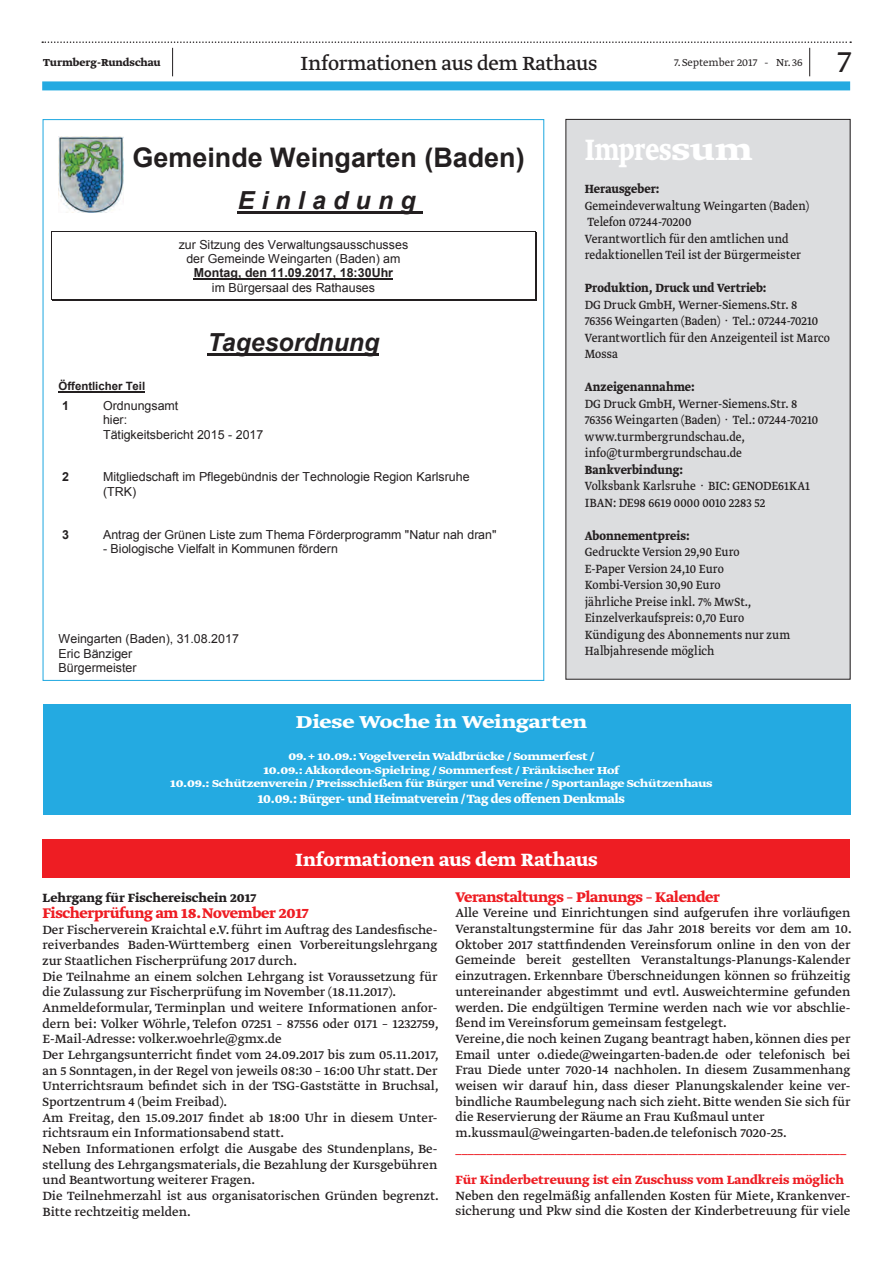
<style>
.page{position:relative;width:893px;height:1263px;background:#fff}
.page>*{position:absolute;margin:0;border:0;box-sizing:border-box;transform-origin:0 0}
.t1{font:300 36px "Greta Text Std";color:#231f20}
.t2{font:700 34.8px "Greta Text Std";letter-spacing:-.005em;color:#fff;scale:.79 1}
.t3{font:700 27px "Arial";color:#231f20}
.t4{font:italic 700 24.9px "Arial";color:#231f20}
.t5{font:italic 700 24.9px "Arial";letter-spacing:.29em;color:#231f20}
.t6{font:22.5px "Greta Text Std";letter-spacing:-.015em;color:#231f20}
.t7{font:700 21px "Greta Text Std";color:#fff}
.t8{font:700 20.4px "Greta Text Std";letter-spacing:-.005em;color:#fff;scale:1.18 1}
.t9{font:700 16.5px "Greta Text Std";letter-spacing:-.02em;color:#ee1d23}
.t10{font:14.1px/15.8px "Greta Text Std";color:#231f20}
.t11{font:14.1px/16.5px "Greta Text Std";color:#231f20;scale:.89 1}
.t12{font:700 14.1px "Greta Text Std";color:#231f20;scale:.89 1}
.t13{font:14.1px "Greta Text Std";color:#ee1d23}
.t14{font:700 14.1px "Greta Text Std";letter-spacing:-.02em;color:#fff}
.t15{font:700 14.1px "Greta Text Std";color:#ee1d23}
.t16{font:700 14.1px "Greta Text Std";color:#231f20}
.t17{font:12.45px/14.2px "Arial";color:#231f20}
.t18{font:700 12.45px "Arial";color:#231f20}
.t19{font:700 12px/13.4px "Greta Text Std";letter-spacing:-.02em;color:#fff;text-align:center;scale:1.18 1}
.t20{font:300 12px "Greta Text Std";color:#231f20}
.t21{font:700 12px "Greta Text Std";color:#231f20}
.t22{font:700 11.4px "Arial";color:#231f20}
</style>
<div class="page">
<div style="left:42px;top:81px;width:808px;height:9px;background:#24aae1"></div>
<svg style="left:42px;top:41px;width:809px;height:35px"></svg>
<div style="left:43px;top:704px;width:807px;height:111px;background:#24aae1"></div>
<div style="left:43px;top:839px;width:807px;height:39px;background:#ee1d23"></div>
<img style="left:59px;top:137px;width:64px;height:75px">
<hr style="left:238px;top:211px;width:185px;height:3px;background:#231f20">
<hr style="left:52px;top:231px;width:483px;height:1px;background:#231f20">
<hr style="left:194px;top:278px;width:199px;height:2px;background:#231f20">
<hr style="left:52px;top:300px;width:483px;height:1px;background:#231f20">
<hr style="left:52px;top:299px;width:483px;height:1px;background:#231f20">
<svg style="left:51px;top:231px;width:1px;height:69px"></svg>
<svg style="left:535px;top:231px;width:2px;height:70px"></svg>
<hr style="left:208px;top:353px;width:171px;height:3px;background:#231f20">
<hr style="left:59px;top:391px;width:86px;height:1px;background:#231f20">
<div style="left:566px;top:119px;width:284px;height:560px;background:#dcdddf"></div>
<p class="t21" style="left:43px;top:56px;width:119px">Turmberg-Rundschau</p>
<h3 class="t6" style="left:300px;top:50px;width:299px">Informationen aus dem Rathaus</h3>
<p class="t20" style="left:674px;top:56px;width:130px">7. September 2017 - Nr. 36</p>
<h1 class="t1" style="left:837px;top:41px;width:15px">7</h1>
<h3 class="t3" style="left:132px;top:140px;width:394px">Gemeinde Weingarten (Baden)</h3>
<h3 class="t5" style="left:238px;top:184px;width:179px">Einladung</h3>
<p class="t17" style="left:179px;top:237px;width:231px;text-align:center">zur Sitzung des Verwaltungsausschusses der Gemeinde Weingarten (Baden) am</p>
<p class="t18" style="left:194px;top:264px;width:201px">Montag, den 11.09.2017, 18:30Uhr</p>
<p class="t17" style="left:212px;top:280px;width:164px">im Bürgersaal des Rathauses</p>
<h3 class="t4" style="left:208px;top:326px;width:173px">Tagesordnung</h3>
<p class="t22" style="left:59px;top:378px;width:88px">Öffentlicher Teil</p>
<p class="t18" style="left:62px;top:397px;width:8px">1</p>
<p class="t17" style="left:103px;top:398px;width:162px">Ordnungsamt<br>hier:<br>Tätigkeitsbericht 2015 - 2017</p>
<p class="t18" style="left:62px;top:469px;width:8px">2</p>
<p class="t17" style="left:103px;top:470px;width:368px">Mitgliedschaft im Pflegebündnis der Technologie Region Karlsruhe (TRK)</p>
<p class="t18" style="left:62px;top:526px;width:8px">3</p>
<p class="t17" style="left:103px;top:527px;width:395px">Antrag der Grünen Liste zum Thema Förderprogramm "Natur nah dran"</p>
<p class="t17" style="left:103px;top:541px;width:236px">- Biologische Vielfalt in Kommunen fördern</p>
<p class="t17" style="left:59px;top:632px;width:182px">Weingarten (Baden), 31.08.2017<br>Eric Bänziger<br>Bürgermeister</p>
<h2 class="t2" style="left:585px;top:129px;width:214px">Impressum</h2>
<p class="t12" style="left:585px;top:181px;width:86px">Herausgeber:</p>
<p class="t11" style="left:585px;top:198px;width:253px">Gemeindeverwaltung Weingarten (Baden)<br>Telefon 07244-70200<br>Verantwortlich für den amtlichen und redaktionellen Teil ist der Bürgermeister</p>
<p class="t12" style="left:585px;top:280px;width:206px">Produktion, Druck und Vertrieb:</p>
<p class="t11" style="left:585px;top:297px;width:277px">DG Druck GmbH, Werner-Siemens.Str. 8<br>76356 Weingarten (Baden) · Tel.: 07244-70210<br>Verantwortlich für den Anzeigenteil ist Marco Mossa</p>
<p class="t12" style="left:585px;top:379px;width:125px">Anzeigenannahme:</p>
<p class="t11" style="left:585px;top:396px;width:264px">DG Druck GmbH, Werner-Siemens.Str. 8<br>76356 Weingarten (Baden) · Tel.: 07244-70210 www.turmbergrundschau.de, info@turmbergrundschau.de</p>
<p class="t12" style="left:585px;top:461px;width:112px">Bankverbindung:</p>
<p class="t11" style="left:585px;top:479px;width:255px">Volksbank Karlsruhe · BIC: GENODE61KA1<br>IBAN: DE98 6619 0000 0010 2283 52</p>
<p class="t12" style="left:585px;top:527px;width:119px">Abonnementpreis:</p>
<p class="t11" style="left:585px;top:545px;width:232px">Gedruckte Version 29,90 Euro<br>E-Paper Version 24,10 Euro<br>Kombi-Version 30,90 Euro<br>jährliche Preise inkl. 7% MwSt.,<br>Einzelverkaufspreis: 0,70 Euro<br>Kündigung des Abonnements nur zum<br>Halbjahresende möglich</p>
<h3 class="t8" style="left:296px;top:710px;width:248px">Diese Woche in Weingarten</h3>
<p class="t19" style="left:170px;top:750px;width:461px">09. + 10.09.: Vogelverein Waldbrücke / Sommerfest /<br>10.09.: Akkordeon-Spielring / Sommerfest / Fränkischer Hof<br>10.09.: Schützenverein / Preisschießen für Bürger und Vereine / Sportanlage Schützenhaus</p>
<p class="t14" style="left:258px;top:790px;width:369px">10.09.: Bürger- und Heimatverein / Tag des offenen Denkmals</p>
<h3 class="t7" style="left:295px;top:847px;width:304px">Informationen aus dem Rathaus</h3>
<p class="t16" style="left:43px;top:890px;width:215px">Lehrgang für Fischereischein 2017</p>
<p class="t9" style="left:43px;top:903px;width:268px">Fischerprüfung am 18. November 2017</p>
<p class="t10" style="left:43px;top:922px;width:398px">Der Fischerverein Kraichtal e.V. führt im Auftrag des Landesfische&shy;reiverbandes Baden-Württemberg einen Vorbereitungslehrgang zur Staatlichen Fischerprüfung 2017 durch.<br>Die Teilnahme an einem solchen Lehrgang ist Voraussetzung für die Zulassung zur Fischerprüfung im November (18.11.2017).<br>Anmeldeformular, Terminplan und weitere Informationen anfor&shy;dern bei: Volker Wöhrle, Telefon 07251 – 87556 oder 0171 – 1232759, E-Mail-Adresse: volker.woehrle@gmx.de<br>Der Lehrgangsunterricht findet vom 24.09.2017 bis zum 05.11.2017, an 5 Sonntagen, in der Regel von jeweils 08:30 – 16:00 Uhr statt. Der Unterrichtsraum befindet sich in der TSG-Gaststätte in Bruchsal, Sportzentrum 4 (beim Freibad).<br>Am Freitag, den 15.09.2017 findet ab 18:00 Uhr in diesem Unter&shy;richtsraum ein Informationsabend statt.<br>Neben Informationen erfolgt die Ausgabe des Stundenplans, Be&shy;stellung des Lehrgangsmaterials, die Bezahlung der Kursgebühren und Beantwortung weiterer Fragen.<br>Die Teilnehmerzahl ist aus organisatorischen Gründen begrenzt.<br>Bitte rechtzeitig melden.</p>
<p class="t9" style="left:455px;top:887px;width:266px">Veranstaltungs – Planungs – Kalender</p>
<p class="t10" style="left:455px;top:906px;width:398px">Alle Vereine und Einrichtungen sind aufgerufen ihre vorläufigen Veranstaltungstermine für das Jahr 2018 bereits vor dem am 10.<br>Oktober 2017 stattfindenden Vereinsforum online in den von der Gemeinde bereit gestellten Veranstaltungs-Planungs-Kalender einzutragen. Erkennbare Überschneidungen können so frühzeitig untereinander abgestimmt und evtl. Ausweichtermine gefunden werden. Die endgültigen Termine werden nach wie vor abschlie&shy;ßend im Vereinsforum gemeinsam festgelegt.<br>Vereine, die noch keinen Zugang beantragt haben, können dies per Email unter o.diede@weingarten-baden.de oder telefonisch bei Frau Diede unter 7020-14 nachholen. In diesem Zusammenhang weisen wir darauf hin, dass dieser Planungskalender keine ver&shy;bindliche Raumbelegung nach sich zieht. Bitte wenden Sie sich für die Reservierung der Räume an Frau Kußmaul unter m.kussmaul@weingarten-baden.de telefonisch 7020-25.</p>
<p class="t13" style="left:455px;top:1140px;width:392px">_______________________________________________________________</p>
<p class="t15" style="left:455px;top:1171px;width:390px">Für Kinderbetreuung ist ein Zuschuss vom Landkreis möglich</p>
<p class="t10" style="left:455px;top:1188px;width:396px">Neben den regelmäßig anfallenden Kosten für Miete, Krankenver&shy;sicherung und Pkw sind die Kosten der Kinderbetreuung für viele</p>
</div>
